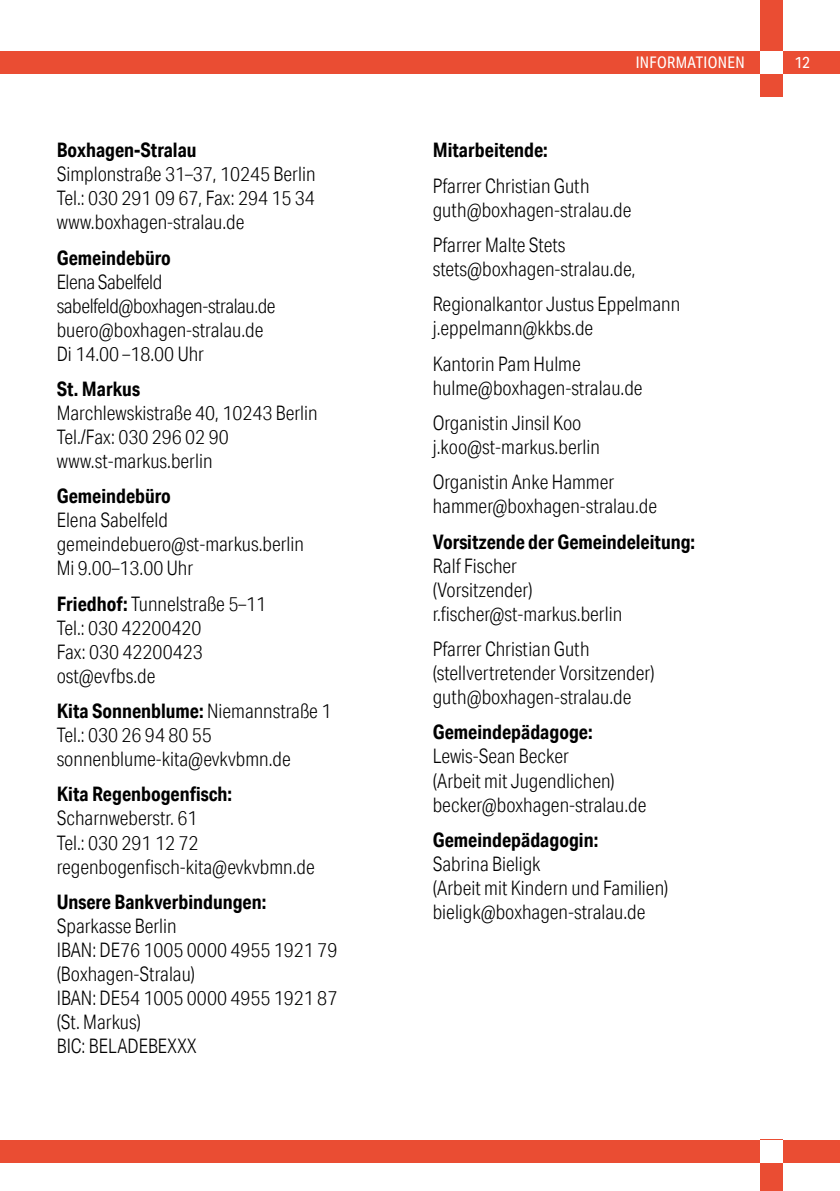
<style>
.page{position:relative;width:840px;height:1191px;background:#fff}
.page>*{position:absolute;margin:0;border:0;box-sizing:border-box;transform-origin:0 0}
.t1{font:300 20px/24px "Aktiv Grotesk Cd";color:#000}
.t2{font:700 20px "Aktiv Grotesk Cd";color:#000}
.t3{font:300 20px/24px "Aktiv Grotesk Cd";letter-spacing:-.02em;color:#000}
.t4{font:16px "Aktiv Grotesk Cd";letter-spacing:.02em;color:#fff}
.s1{font-weight:700}
</style>
<div class="page">
<div style="left:0;top:51px;width:839px;height:23px;background:#ea4d33"></div>
<div style="left:760px;top:0;width:22px;height:96px;background:#ea4d33"></div>
<div style="left:760px;top:51px;width:22px;height:23px;background:#fff"></div>
<div style="left:0;top:1140px;width:839px;height:22px;background:#ea4d33"></div>
<div style="left:760px;top:1140px;width:22px;height:51px;background:#ea4d33"></div>
<div style="left:760px;top:1140px;width:22px;height:22px;background:#fff"></div>
<p class="t2" style="left:57px;top:138px;width:141px">Boxhagen-Stralau</p>
<p class="t1" style="left:57px;top:162px;width:260px;text-align:justify">Simplonstraße 31–37, 10245 Berlin Tel.: 030 291 09 67, Fax: 294 15 34 www.boxhagen-stralau.de</p>
<p class="t2" style="left:57px;top:245px;width:115px">Gemeindebüro</p>
<p class="t3" style="left:57px;top:269px;width:220px">Elena Sabelfeld sabelfeld@boxhagen-stralau.de buero@boxhagen-stralau.de<br>Di 14.00 –18.00 Uhr</p>
<p class="t2" style="left:57px;top:376px;width:85px">St. Markus</p>
<p class="t1" style="left:57px;top:401px;width:262px">Marchlewskistraße 40, 10243 Berlin<br>Tel./Fax: 030 296 02 90 www.st-markus.berlin</p>
<p class="t2" style="left:57px;top:484px;width:115px">Gemeindebüro</p>
<p class="t1" style="left:57px;top:508px;width:249px">Elena Sabelfeld gemeindebuero@st-markus.berlin<br>Mi 9.00–13.00 Uhr</p>
<p class="t1" style="left:57px;top:591px;width:211px"><span class="s1">Friedhof:</span> Tunnelstraße 5–11<br>Tel.: 030 42200420<br>Fax: 030 42200423 ost@evfbs.de</p>
<p class="t1" style="left:57px;top:699px;width:276px"><span class="s1">Kita Sonnenblume:</span> Niemannstraße 1<br>Tel.: 030 26 94 80 55 sonnenblume-kita@evkvbmn.de</p>
<p class="t2" style="left:57px;top:782px;width:177px">Kita Regenbogenfisch:</p>
<p class="t1" style="left:57px;top:806px;width:259px">Scharnweberstr. 61<br>Tel.: 030 291 12 72 regenbogenfisch-kita@evkvbmn.de</p>
<p class="t2" style="left:57px;top:889px;width:211px">Unsere Bankverbindungen:</p>
<p class="t1" style="left:57px;top:913px;width:282px">Sparkasse Berlin<br>IBAN: DE76 1005 0000 4955 1921 79 (Boxhagen-Stralau)<br>IBAN: DE54 1005 0000 4955 1921 87 (St. Markus)<br>BIC: BELADEBEXXX</p>
<p class="t4" style="left:635px;top:53px;width:110px">INFORMATIONEN</p>
<p class="t4" style="left:794px;top:53px;width:17px">12</p>
<p class="t2" style="left:432px;top:138px;width:116px">Mitarbeitende:</p>
<p class="t1" style="left:432px;top:173px;width:200px">Pfarrer Christian Guth guth@boxhagen-stralau.de</p>
<p class="t1" style="left:432px;top:233px;width:204px">Pfarrer Malte Stets stets@boxhagen-stralau.de,</p>
<p class="t1" style="left:432px;top:292px;width:249px">Regionalkantor Justus Eppelmann j.eppelmann@kkbs.de</p>
<p class="t1" style="left:432px;top:351px;width:211px">Kantorin Pam Hulme hulme@boxhagen-stralau.de</p>
<p class="t1" style="left:432px;top:411px;width:168px">Organistin Jinsil Koo j.koo@st-markus.berlin</p>
<p class="t1" style="left:432px;top:470px;width:226px">Organistin Anke Hammer hammer@boxhagen-stralau.de</p>
<p class="t2" style="left:432px;top:529px;width:264px">Vorsitzende der Gemeindeleitung:</p>
<p class="t1" style="left:432px;top:553px;width:191px">Ralf Fischer<br>(Vorsitzender) r.fischer@st-markus.berlin</p>
<p class="t1" style="left:432px;top:637px;width:223px">Pfarrer Christian Guth (stellvertretender Vorsitzender) guth@boxhagen-stralau.de</p>
<p class="t2" style="left:432px;top:720px;width:161px">Gemeindepädagoge:</p>
<p class="t1" style="left:432px;top:744px;width:215px">Lewis-Sean Becker<br>(Arbeit mit Jugendlichen) becker@boxhagen-stralau.de</p>
<p class="t2" style="left:432px;top:827px;width:167px">Gemeindepädagogin:</p>
<p class="t1" style="left:432px;top:851px;width:237px">Sabrina Bieligk<br>(Arbeit mit Kindern und Familien) bieligk@boxhagen-stralau.de</p>
</div>
